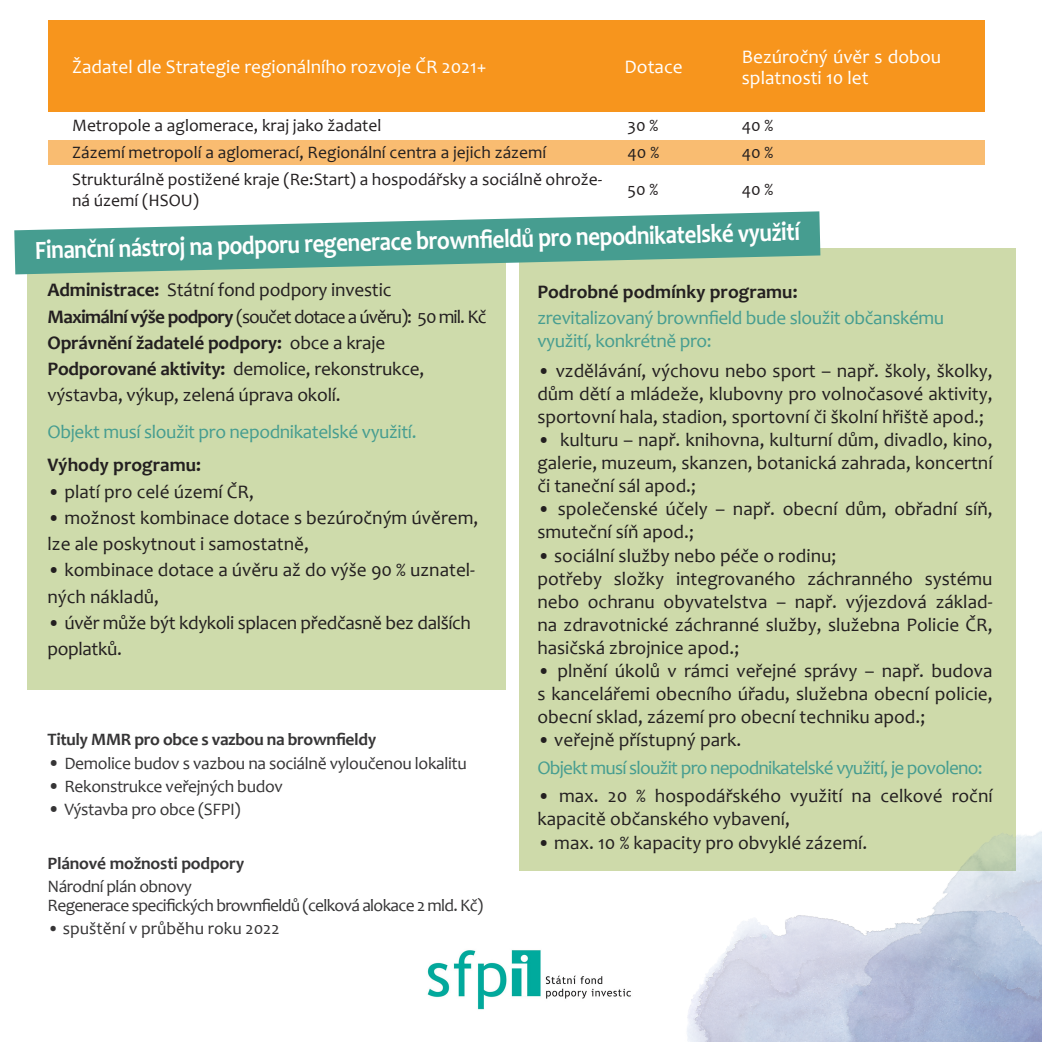
<style>
.page{position:relative;width:1042px;height:1042px;background:#fff}
.page>*{position:absolute;margin:0;border:0;box-sizing:border-box;transform-origin:0 0}
.t1{font:700 26.25px "Candara";color:#fff;scale:.88 1}
.t2{font:19.25px/23.1px "Candara";color:#231f20}
.t3{font:19.25px/22.8px "Candara";letter-spacing:-.02em;color:#469d90}
.t4{font:19.25px/21px "Candara";color:#fff}
.t5{font:700 19.25px "Candara";color:#231f20}
.t6{font:19.25px/26.2px "Candara";letter-spacing:-.02em;color:#231f20}
.t7{font:19.25px "Candara";letter-spacing:-.04em;color:#469d90}
.t8{font:19.25px "Candara";letter-spacing:-.05em;color:#231f20}
.t9{font:17.5px/21px "Candara";color:#231f20}
.t10{font:17.5px "Candara";letter-spacing:-.02em;color:#363536}
.t11{font:700 17.5px "Candara";letter-spacing:-.02em;color:#363536}
.t12{font:17.5px "Candara";letter-spacing:-.04em;color:#363536}
.t13{font:17.5px "Candara";color:#363536}
.s1{font-weight:700}
.s2{font-weight:400}
.s3{font-size:19.25px}
</style>
<div class="page">
<div style="left:48px;top:141px;width:937px;height:24px;background:#f9bc71"></div>
<div style="left:48px;top:21px;width:937px;height:91px;background:#f7951d"></div>
<div style="left:519px;top:248px;width:497px;height:623px;background:#cedaaa"></div>
<div style="left:27px;top:248px;width:478px;height:442px;background:#cedbab"></div>
<svg style="left:14px;top:211px;width:806px;height:63px;fill:#469d90"></svg>
<img style="left:427px;top:950px;width:204px;height:60px">
<img style="left:687px;top:918px;width:103px;height:124px">
<img style="left:790px;top:831px;width:252px;height:211px">
<p class="t4" style="left:72px;top:56px;width:416px">Žadatel dle Strategie regionálního rozvoje ČR 2021+</p>
<p class="t4" style="left:624px;top:56px;width:60px">Dotace</p>
<p class="t4" style="left:742px;top:46px;width:201px">Bezúročný úvěr s dobou splatnosti 10 let</p>
<p class="t9" style="left:72px;top:115px;width:311px">Metropole a aglomerace, kraj jako žadatel</p>
<p class="t9" style="left:627px;top:115px;width:32px">30 %</p>
<p class="t9" style="left:742px;top:115px;width:33px">40 %</p>
<p class="t9" style="left:72px;top:142px;width:476px">Zázemí metropolí a aglomerací, Regionální centra a jejich zázemí</p>
<p class="t9" style="left:627px;top:142px;width:33px">40 %</p>
<p class="t9" style="left:742px;top:142px;width:33px">40 %</p>
<p class="t9" style="left:72px;top:168px;width:532px">Strukturálně postižené kraje (Re:Start) a hospodářsky a sociálně ohrože&shy;ná území (HSOU)</p>
<p class="t9" style="left:627px;top:179px;width:32px">50 %</p>
<p class="t9" style="left:742px;top:179px;width:33px">40 %</p>
<p class="t1" style="left:35px;top:231px;width:871px;rotate:-1deg">Finanční nástroj na podporu regenerace brownfi eldů pro nepodnikatelské využití</p>
<p class="t2" style="left:48px;top:278px;width:345px"><span class="s1">Administrace:</span> Státní fond podpory investic</p>
<p class="t8" style="left:48px;top:304px;width:440px"><span class="s1">Maximální výše podpory</span> (součet dotace a úvěru): 50 mil. Kč</p>
<p class="t5" style="left:48px;top:330px;width:339px">Oprávnění žadatelé podpory: <span class="s2">obce a kraje</span></p>
<p class="t2" style="left:48px;top:355px;width:378px;line-height:26.2px"><span class="s1">Podporované aktivity:</span> demolice, rekonstrukce, výstavba, výkup, zelená úprava okolí.</p>
<p class="t3" style="left:48px;top:420px;width:371px">Objekt musí sloužit pro nepodnikatelské využití.</p>
<p class="t5" style="left:48px;top:453px;width:155px">Výhody programu:</p>
<p class="t2" style="left:48px;top:480px;width:208px">• platí pro celé území ČR,</p>
<p class="t2" style="left:48px;top:504px;width:432px;line-height:26.2px">• možnost kombinace dotace s bezúročným úvěrem, lze ale poskytnout i samostatně,</p>
<p class="t2" style="left:48px;top:557px;width:429px;line-height:26.2px">• kombinace dotace a úvěru až do výše 90 % uznatel&shy;ných nákladů,</p>
<p class="t6" style="left:48px;top:609px;width:425px">• úvěr může být kdykoli splacen předčasně bez dalších poplatků.</p>
<p class="t11" style="left:48px;top:729px;width:330px">Tituly MMR pro obce s vazbou na brownfieldy</p>
<p class="t10" style="left:48px;top:752px;width:421px"><span class="s3">•</span> Demolice budov s vazbou na sociálně vyloučenou lokalitu</p>
<p class="t10" style="left:48px;top:775px;width:237px"><span class="s3">•</span> Rekonstrukce veřejných budov</p>
<p class="t10" style="left:48px;top:798px;width:195px"><span class="s3">•</span> Výstavba pro obce (SFPI)</p>
<p class="t11" style="left:48px;top:852px;width:198px">Plánové možnosti podpory</p>
<p class="t10" style="left:48px;top:875px;width:146px">Národní plán obnovy</p>
<p class="t12" style="left:48px;top:894px;width:437px">Regenerace specifických brownfieldů (celková alokace 2 mld. Kč)</p>
<p class="t13" style="left:48px;top:917px;width:233px">• spuštění v průběhu roku 2022</p>
<p class="t5" style="left:537px;top:279px;width:262px">Podrobné podmínky programu:</p>
<p class="t3" style="left:537px;top:306px;width:408px">zrevitalizovaný brownfield bude sloužit občanskému využití, konkrétně pro:</p>
<p class="t2" style="left:537px;top:359px;width:457px;text-align:justify">• vzdělávání, výchovu nebo sport – např. školy, školky, dům dětí a mládeže, klubovny pro volnočasové aktivity, sportovní hala, stadion, sportovní či školní hřiště apod.;</p>
<p class="t2" style="left:537px;top:428px;width:457px;text-align:justify">• kulturu – např. knihovna, kulturní dům, divadlo, kino, galerie, muzeum, skanzen, botanická zahrada, koncertní či taneční sál apod.;</p>
<p class="t2" style="left:537px;top:497px;width:457px">• společenské účely – např. obecní dům, obřadní síň, smuteční síň apod.;</p>
<p class="t2" style="left:537px;top:543px;width:300px">• sociální služby nebo péče o rodinu;</p>
<p class="t2" style="left:537px;top:567px;width:457px;text-align:justify">potřeby složky integrovaného záchranného systému nebo ochranu obyvatelstva – např. výjezdová základ&shy;na zdravotnické záchranné služby, služebna Policie ČR, hasičská zbrojnice apod.;</p>
<p class="t2" style="left:537px;top:659px;width:457px;text-align:justify">• plnění úkolů v rámci veřejné správy – např. budova s kancelářemi obecního úřadu, služebna obecní policie, obecní sklad, zázemí pro obecní techniku apod.;</p>
<p class="t2" style="left:537px;top:728px;width:205px">• veřejně přístupný park.</p>
<p class="t7" style="left:537px;top:756px;width:447px">Objekt musí sloužit pro nepodnikatelské využití, je povoleno:</p>
<p class="t2" style="left:537px;top:784px;width:457px">• max. 20 % hospodářského využití na celkové roční kapacitě občanského vybavení,</p>
<p class="t2" style="left:537px;top:830px;width:331px">• max. 10 % kapacity pro obvyklé zázemí.</p>
</div>
